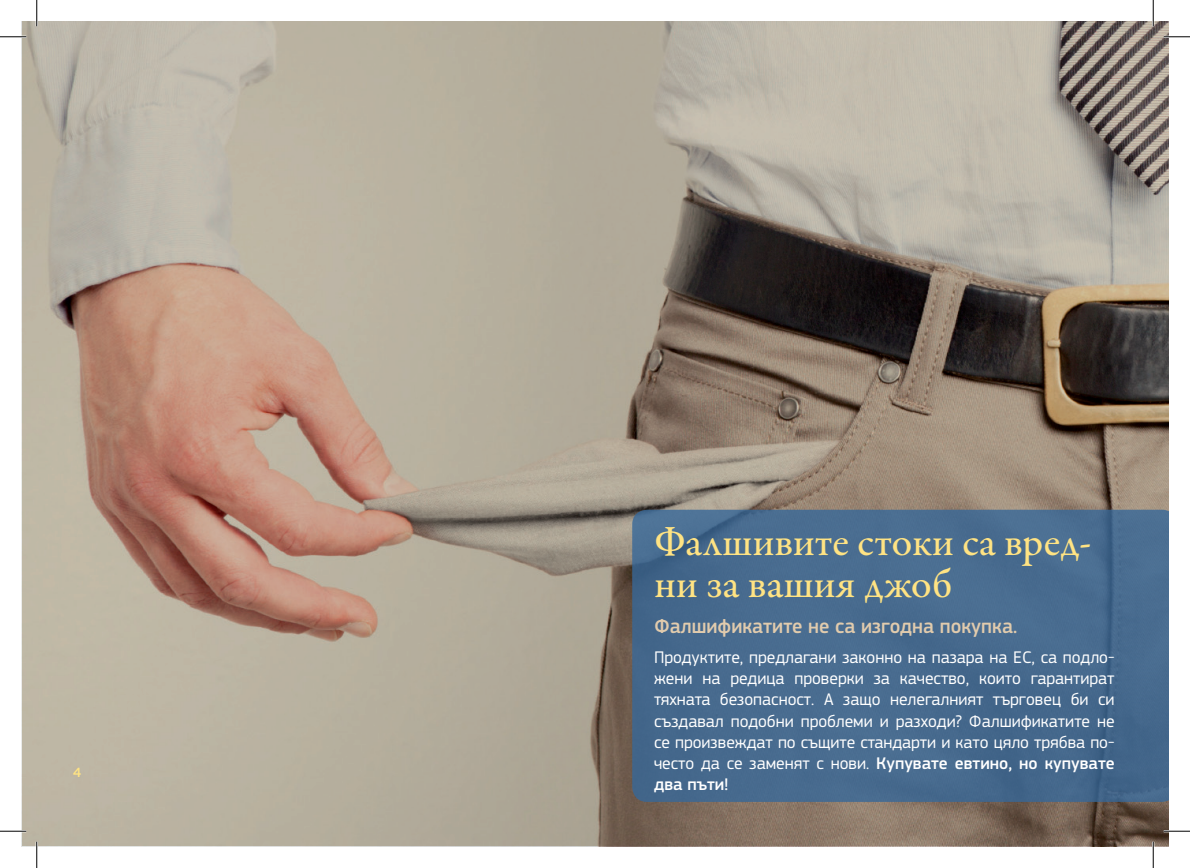
<style>
.page{position:relative;width:1190px;height:868px;background:#fff}
.page>*{position:absolute;margin:0;border:0;box-sizing:border-box;transform-origin:0 0}
.t1{font:500 42px/42px "Garamond Premr Pro";color:#ffe383}
.t2{font:500 21px "EC Square Sans Pro";color:#e1cbad}
.t3{font:17.5px/21px "EC Square Sans Pro";color:#fff;text-align:justify}
.t4{font:500 14px "EC Square Sans Pro";color:#ffe383}
.s1{font-weight:500}
</style>
<div class="page">
<img style="left:22px;top:22px;width:1146px;height:823px">
<div style="left:632px;top:509px;width:536px;height:292px;background:#486b8e"></div>
<hr style="left:0;top:36px;width:26px;height:2px;background:#fff">
<hr style="left:1163px;top:36px;width:27px;height:2px;background:#fff">
<hr style="left:0;top:829px;width:26px;height:3px;background:#fff">
<hr style="left:1163px;top:829px;width:27px;height:3px;background:#fff">
<hr style="left:36px;top:0;width:2px;height:26px;background:#fff">
<hr style="left:36px;top:841px;width:2px;height:26px;background:#fff">
<hr style="left:1152px;top:0;width:2px;height:26px;background:#fff">
<hr style="left:1152px;top:841px;width:2px;height:26px;background:#fff">
<svg style="left:0;top:36px;width:26px;height:1px"></svg>
<svg style="left:1163px;top:36px;width:27px;height:1px"></svg>
<svg style="left:0;top:830px;width:26px;height:1px"></svg>
<svg style="left:1163px;top:830px;width:27px;height:1px"></svg>
<svg style="left:36px;top:0;width:1px;height:26px"></svg>
<svg style="left:36px;top:841px;width:1px;height:26px"></svg>
<svg style="left:1153px;top:0;width:1px;height:26px"></svg>
<svg style="left:1153px;top:841px;width:1px;height:26px"></svg>
<p class="t4" style="left:73px;top:763px;width:10px">4</p>
<h1 class="t1" style="left:654px;top:522px;width:439px">Фалшивите стоки са вред&shy;ни за вашия джоб</h1>
<p class="t2" style="left:654px;top:613px;width:365px">Фалшификатите не са изгодна покупка.</p>
<p class="t3" style="left:654px;top:647px;width:462px">Продуктите, предлагани законно на пазара на ЕС, са подло&shy;жени на редица проверки за качество, които гарантират тяхната безопасност. А защо нелегалният търговец би си създавал подобни проблеми и разходи? Фалшификатите не се произвеждат по същите стандарти и като цяло трябва по&shy;често да се заменят с нови. <span class="s1">Купувате евтино, но купувате два пъти!</span></p>
</div>
